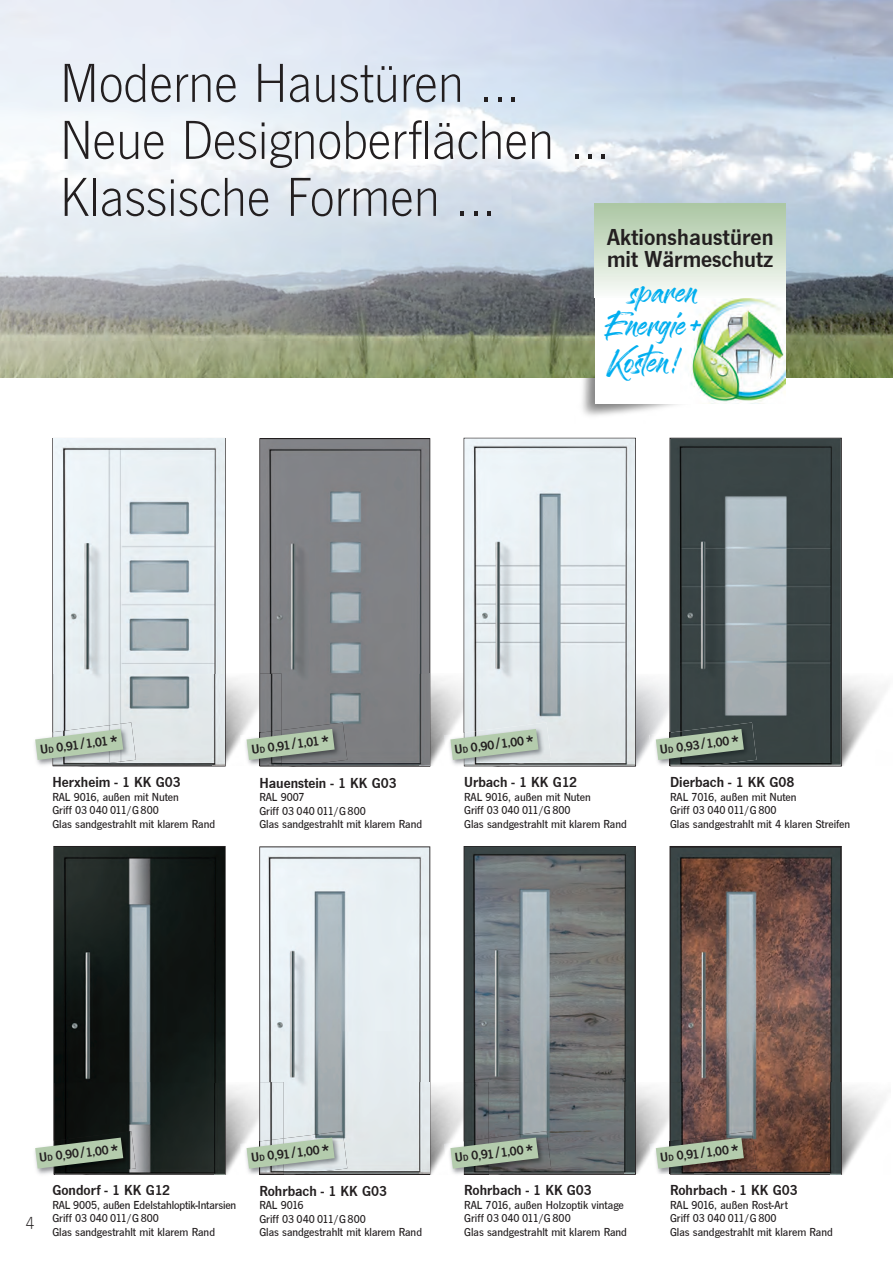
<style>
.page{position:relative;width:893px;height:1263px;background:#fff}
.page>*{position:absolute;margin:0;border:0;box-sizing:border-box;transform-origin:0 0}
.t1{font:300 57px/57px "News Got T";color:#231f20}
.t2{font:46.5px/33px "Sandbrush";color:#00aeef;text-align:center}
.t3{font:23.85px/22px "News Got T Dem";letter-spacing:.005em;color:#231f20}
.t4{font:300 18px "News Got T";color:#231f20}
.t5{font:15px "News Got T Dem";color:#231f20}
.t6{font:13.5px "News Got T Dem";color:#231f20}
.t7{font:500 12px/13.5px "News Got T";color:#231f20}
.s1{font-size:40.5px}
.s2{font-size:45px}
.s3{font-size:37.5px}
.s4{font-size:9px}
.s5{font-family:"News Got T";font-weight:500;font-size:24px}
</style>
<div class="page">
<img style="left:582px;top:378px;width:96px;height:38px">
<img style="left:225px;top:674px;width:35px;height:92px">
<img style="left:53px;top:439px;width:171px;height:326px">
<img style="left:1px;top:1px;width:892px;height:377px">
<img style="left:430px;top:674px;width:34px;height:92px">
<img style="left:260px;top:439px;width:170px;height:326px">
<img style="left:636px;top:674px;width:34px;height:92px">
<img style="left:464px;top:438px;width:171px;height:328px">
<img style="left:841px;top:674px;width:41px;height:92px">
<img style="left:670px;top:438px;width:171px;height:328px">
<img style="left:225px;top:1082px;width:35px;height:92px">
<img style="left:55px;top:848px;width:169px;height:326px">
<img style="left:430px;top:1082px;width:34px;height:92px">
<img style="left:260px;top:847px;width:169px;height:327px">
<img style="left:636px;top:1082px;width:34px;height:92px">
<img style="left:464px;top:847px;width:171px;height:326px">
<img style="left:841px;top:1082px;width:43px;height:92px">
<img style="left:671px;top:847px;width:169px;height:327px">
<img style="left:34px;top:743px;width:49px;height:24px">
<img style="left:53px;top:765px;width:34px;height:1px">
<img style="left:53px;top:722px;width:83px;height:43px">
<svg style="left:35px;top:729px;width:88px;height:31px;background:#bbccb9"></svg>
<img style="left:240px;top:733px;width:20px;height:33px">
<img style="left:261px;top:765px;width:39px;height:1px">
<img style="left:260px;top:766px;width:37px;height:1px">
<img style="left:260px;top:760px;width:22px;height:5px">
<img style="left:282px;top:722px;width:65px;height:43px">
<svg style="left:247px;top:729px;width:88px;height:31px;background:#a1b19e"></svg>
<img style="left:444px;top:733px;width:20px;height:33px">
<img style="left:464px;top:766px;width:36px;height:1px">
<img style="left:464px;top:722px;width:87px;height:44px">
<svg style="left:450px;top:729px;width:88px;height:31px;background:#bccdba"></svg>
<img style="left:649px;top:732px;width:21px;height:34px">
<img style="left:670px;top:766px;width:37px;height:1px">
<img style="left:670px;top:722px;width:86px;height:44px">
<svg style="left:656px;top:729px;width:88px;height:31px;background:#92a490"></svg>
<img style="left:34px;top:1152px;width:52px;height:23px">
<img style="left:55px;top:1131px;width:81px;height:43px">
<svg style="left:35px;top:1137px;width:88px;height:31px;background:#8c9d88"></svg>
<img style="left:240px;top:1141px;width:20px;height:33px">
<img style="left:260px;top:1174px;width:40px;height:1px">
<img style="left:260px;top:1168px;width:24px;height:6px">
<img style="left:284px;top:1131px;width:63px;height:43px">
<svg style="left:247px;top:1137px;width:88px;height:31px;background:#bacbb8"></svg>
<img style="left:444px;top:1141px;width:6px;height:33px">
<img style="left:489px;top:1131px;width:62px;height:42px">
<svg style="left:450px;top:1137px;width:88px;height:38px;background:#919e8e"></svg>
<img style="left:649px;top:1141px;width:22px;height:33px">
<img style="left:670px;top:1174px;width:41px;height:1px">
<img style="left:671px;top:1131px;width:85px;height:43px">
<svg style="left:656px;top:1137px;width:88px;height:32px;background:#97a08c"></svg>
<div style="left:595px;top:294px;width:191px;height:110px;background:#fff"></div>
<img style="left:690px;top:298px;width:96px;height:106px">
<div style="left:595px;top:203px;width:191px;height:95px;background:linear-gradient(to bottom,#a9c5a1,#f9fbf8)"></div>
<h1 class="t1" style="left:60px;top:50px;width:551px">Moderne Haustüren ...<br>Neue Designoberflächen ...<br>Klassische Formen ...</h1>
<h3 class="t3" style="left:607px;top:224px;width:168px">Aktionshaustüren mit Wärmeschutz</h3>
<h2 class="t2" style="left:604px;top:275px;width:98px">sparen<br><span class="s1">E</span>nergie<span class="s2">+</span></h2>
<h2 class="t2" style="left:606px;top:345px;width:74px"><span class="s3">K</span>osten!</h2>
<p class="t6" style="left:39px;top:740px;width:80px;rotate:-7deg">U<span class="s4">D</span> 0,91/1,01<span class="s5">*</span></p>
<p class="t6" style="left:250px;top:740px;width:80px;rotate:-7deg">U<span class="s4">D</span> 0,91/1,01<span class="s5">*</span></p>
<p class="t6" style="left:453px;top:740px;width:82px;rotate:-7deg">U<span class="s4">D</span> 0,90/1,00<span class="s5">*</span></p>
<p class="t6" style="left:659px;top:740px;width:82px;rotate:-7deg">U<span class="s4">D</span> 0,93/1,00<span class="s5">*</span></p>
<p class="t5" style="left:52px;top:772px;width:130px">Herxheim - 1 KK G03</p>
<p class="t7" style="left:52px;top:789px;width:164px">RAL 9016, außen mit Nuten<br>Griff 03 040 011/G 800<br>Glas sandgestrahlt mit klarem Rand</p>
<p class="t5" style="left:259px;top:772px;width:139px">Hauenstein - 1 KK G03</p>
<p class="t7" style="left:259px;top:789px;width:164px">RAL 9007<br>Griff 03 040 011/G 800<br>Glas sandgestrahlt mit klarem Rand</p>
<p class="t5" style="left:464px;top:772px;width:115px">Urbach - 1 KK G12</p>
<p class="t7" style="left:464px;top:789px;width:164px">RAL 9016, außen mit Nuten<br>Griff 03 040 011/G 800<br>Glas sandgestrahlt mit klarem Rand</p>
<p class="t5" style="left:670px;top:772px;width:126px">Dierbach - 1 KK G08</p>
<p class="t7" style="left:670px;top:789px;width:182px">RAL 7016, außen mit Nuten<br>Griff 03 040 011/G 800<br>Glas sandgestrahlt mit 4 klaren Streifen</p>
<p class="t6" style="left:38px;top:1149px;width:82px;rotate:-7deg">U<span class="s4">D</span> 0,90/1,00<span class="s5">*</span></p>
<p class="t6" style="left:250px;top:1149px;width:81px;rotate:-7deg">U<span class="s4">D</span> 0,91/1,00<span class="s5">*</span></p>
<p class="t6" style="left:454px;top:1149px;width:81px;rotate:-7deg">U<span class="s4">D</span> 0,91/1,00<span class="s5">*</span></p>
<h3 class="t4" style="left:25px;top:1211px;width:10px">4</h3>
<p class="t5" style="left:52px;top:1180px;width:119px">Gondorf - 1 KK G12</p>
<p class="t7" style="left:52px;top:1197px;width:185px">RAL 9005, außen Edelstahloptik-Intarsien<br>Griff 03 040 011/G 800<br>Glas sandgestrahlt mit klarem Rand</p>
<p class="t5" style="left:259px;top:1181px;width:129px">Rohrbach - 1 KK G03</p>
<p class="t7" style="left:259px;top:1197px;width:164px">RAL 9016<br>Griff 03 040 011/G 800<br>Glas sandgestrahlt mit klarem Rand</p>
<p class="t5" style="left:464px;top:1180px;width:129px">Rohrbach - 1 KK G03</p>
<p class="t7" style="left:464px;top:1197px;width:164px">RAL 7016, außen Holzoptik vintage<br>Griff 03 040 011/G 800<br>Glas sandgestrahlt mit klarem Rand</p>
<p class="t6" style="left:659px;top:1149px;width:81px;rotate:-7deg">U<span class="s4">D</span> 0,91/1,00<span class="s5">*</span></p>
<p class="t5" style="left:670px;top:1180px;width:129px">Rohrbach - 1 KK G03</p>
<p class="t7" style="left:670px;top:1197px;width:164px">RAL 9016, außen Rost-Art<br>Griff 03 040 011/G 800<br>Glas sandgestrahlt mit klarem Rand</p>
</div>
